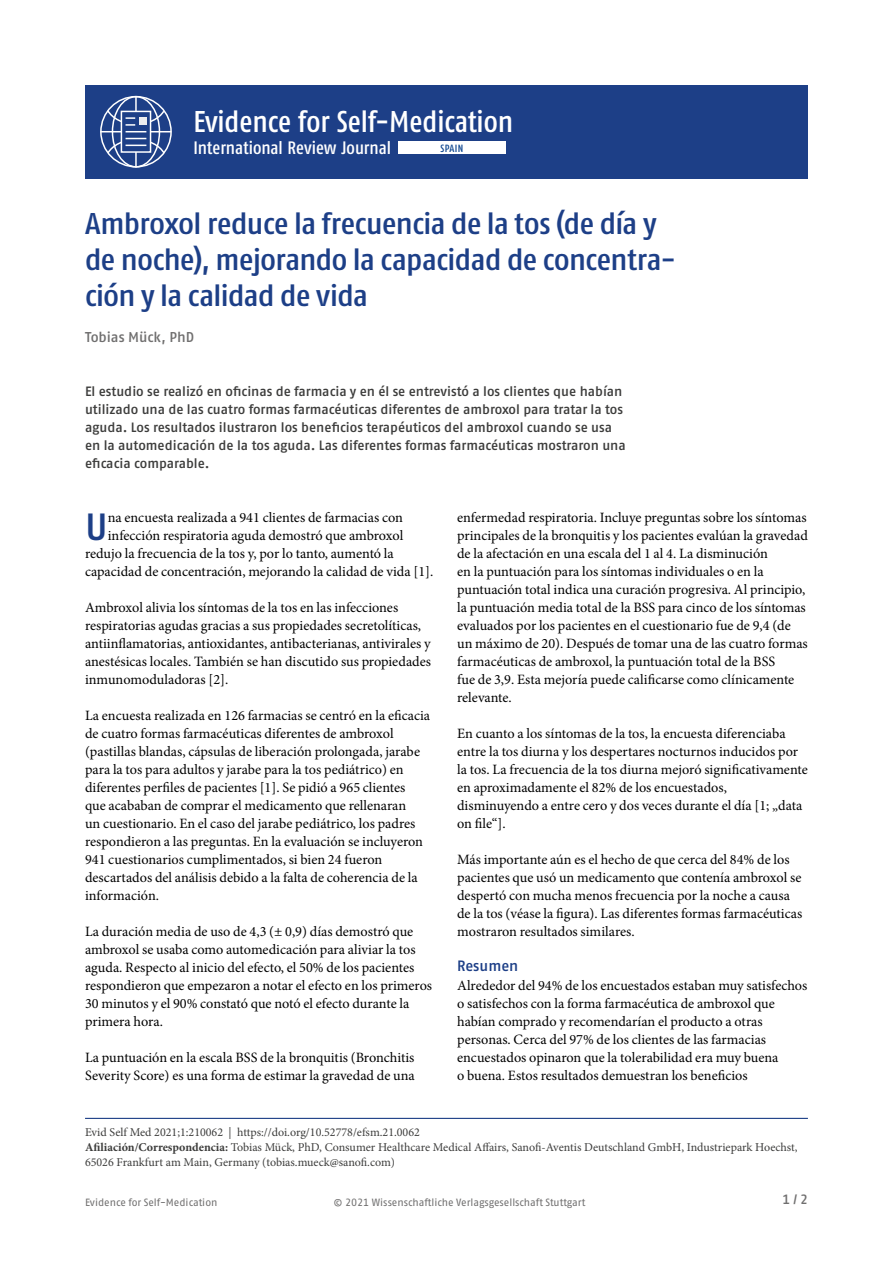
<style>
.page{position:relative;width:893px;height:1263px;background:#fff}
.page>*{position:absolute;margin:0;border:0;box-sizing:border-box;transform-origin:0 0}
.t1{font:500 37.8px "Fago Pro";color:#1d3f87}
.t2{font:500 condensed 30px/36px "Fago Pro";letter-spacing:-.015em;color:#1d3f87;scale:1.1 1}
.t3{font:500 condensed 30px "Fago Pro";color:#fff}
.t4{font:500 condensed 18px "Fago Pro";color:#fff}
.t5{font:500 15px "Fago Pro";letter-spacing:-.005em;color:#1d3f87}
.t6{font:14.25px/18px "Minion Pro";color:#000}
.t7{font:500 14.25px "Fago Pro";letter-spacing:-.005em;color:#706f6f}
.t8{font:500 13.5px/18px "Fago Pro";letter-spacing:-.005em;color:#3c3c3b}
.t9{font:500 13.5px "Fago Pro";color:#706f6f}
.t10{font:12px/15px "Minion Pro";color:#3c3c3b}
.t11{font:10.5px "Fago Pro";letter-spacing:-.005em;color:#706f6f}
.t12{font:500 condensed 10.5px "Fago Pro";letter-spacing:.025em;color:#0e468f}
.s1{font-weight:700}
</style>
<div class="page">
<hr style="left:85px;top:1118px;width:723px;height:1px;background:#1d3f87">
<div style="left:85px;top:85px;width:723px;height:94px;background:#1d3f87"></div>
<div style="left:100px;top:96px;width:72px;height:72px;border:2px solid #fff;border-radius:50%"></div>
<div style="left:112px;top:96px;width:48px;height:72px;border:2px solid #fff;border-radius:50%"></div>
<hr style="left:100px;top:131px;width:71px;height:1px;background:#fff">
<hr style="left:135px;top:96px;width:2px;height:72px;background:#fff">
<svg style="left:121px;top:132px;width:30px;height:6px"></svg>
<svg style="left:106px;top:138px;width:60px;height:17px"></svg>
<svg style="left:106px;top:109px;width:60px;height:23px"></svg>
<div style="left:398px;top:141px;width:107px;height:13px;background:#fff"></div>
<h2 class="t3" style="left:193px;top:103px;width:321px">Evidence for Self-Medication</h2>
<p class="t4" style="left:193px;top:137px;width:199px">International Review Journal</p>
<p class="t12" style="left:441px;top:142px;width:24px">SPAIN</p>
<p class="t4" style="left:243px;top:137px;width:7px">t</p>
<h2 class="t2" style="left:85px;top:206px;width:538px">Ambroxol reduce la frecuencia de la tos (de día y de noche), mejorando la capacidad de concentra&shy;ción y la calidad de vida</h2>
<p class="t7" style="left:85px;top:328px;width:111px">Tobias Mück, PhD</p>
<p class="t8" style="left:85px;top:382px;width:542px">El estudio se realizó en oficinas de farmacia y en él se entrevistó a los clientes que habían utilizado una de las cuatro formas farmacéuticas diferentes de ambroxol para tratar la tos aguda. Los resultados ilustraron los beneficios terapéuticos del ambroxol cuando se usa en la automedicación de la tos aguda. Las diferentes formas farmacéuticas mostraron una eficacia comparable.</p>
<h1 class="t1" style="left:85px;top:504px;width:24px">U</h1>
<p class="t6" style="left:108px;top:509px;width:297px">na encuesta realizada a 941 clientes de farmacias con</p>
<p class="t6" style="left:108px;top:527px;width:297px">infección respiratoria aguda demostró que ambroxol</p>
<p class="t6" style="left:85px;top:545px;width:310px">redujo la frecuencia de la tos y, por lo tanto, aumentó la</p>
<p class="t6" style="left:85px;top:563px;width:350px">capacidad de concentración, mejorando la calidad de vida [1].</p>
<p class="t6" style="left:85px;top:599px;width:347px">Ambroxol alivia los síntomas de la tos en las infecciones respiratorias agudas gracias a sus propiedades secretolíticas, antiinflamatorias, antioxidantes, antibacterianas, antivirales y anestésicas locales. También se han discutido sus propiedades inmunomoduladoras [2].</p>
<p class="t6" style="left:85px;top:706px;width:347px">La encuesta realizada en 126 farmacias se centró en la eficacia de cuatro formas farmacéuticas diferentes de ambroxol (pastillas blandas, cápsulas de liberación prolongada, jarabe para la tos para adultos y jarabe para la tos pediátrico) en diferentes perfiles de pacientes [1]. Se pidió a 965 clientes<br>que acababan de comprar el medicamento que rellenaran<br>un cuestionario. En el caso del jarabe pediátrico, los padres respondieron a las preguntas. En la evaluación se incluyeron 941 cuestionarios cumplimentados, si bien 24 fueron descartados del análisis debido a la falta de coherencia de la información.</p>
<p class="t6" style="left:85px;top:922px;width:349px">La duración media de uso de 4,3 (± 0,9) días demostró que ambroxol se usaba como automedicación para aliviar la tos aguda. Respecto al inicio del efecto, el 50% de los pacientes respondieron que empezaron a notar el efecto en los primeros 30 minutos y el 90% constató que notó el efecto durante la primera hora.</p>
<p class="t6" style="left:85px;top:1048px;width:331px">La puntuación en la escala BSS de la bronquitis (Bronchitis<br>Severity Score) es una forma de estimar la gravedad de una</p>
<p class="t6" style="left:457px;top:508px;width:352px">enfermedad respiratoria. Incluye preguntas sobre los síntomas principales de la bronquitis y los pacientes evalúan la gravedad de la afectación en una escala del 1 al 4. La disminución<br>en la puntuación para los síntomas individuales o en la puntuación total indica una curación progresiva. Al principio, la puntuación media total de la BSS para cinco de los síntomas evaluados por los pacientes en el cuestionario fue de 9,4 (de un máximo de 20). Después de tomar una de las cuatro formas farmacéuticas de ambroxol, la puntuación total de la BSS<br>fue de 3,9. Esta mejoría puede calificarse como clínicamente relevante.</p>
<p class="t6" style="left:457px;top:724px;width:352px">En cuanto a los síntomas de la tos, la encuesta diferenciaba entre la tos diurna y los despertares nocturnos inducidos por la tos. La frecuencia de la tos diurna mejoró significativamente en aproximadamente el 82% de los encuestados, disminuyendo a entre cero y dos veces durante el día [1; „data on file“].</p>
<p class="t6" style="left:457px;top:850px;width:347px">Más importante aún es el hecho de que cerca del 84% de los pacientes que usó un medicamento que contenía ambroxol se despertó con mucha menos frecuencia por la noche a causa de la tos (véase la figura). Las diferentes formas farmacéuticas mostraron resultados similares.</p>
<p class="t5" style="left:457px;top:957px;width:63px">Resumen</p>
<p class="t6" style="left:457px;top:977px;width:352px">Alrededor del 94% de los encuestados estaban muy satisfechos o satisfechos con la forma farmacéutica de ambroxol que habían comprado y recomendarían el producto a otras personas. Cerca del 97% de los clientes de las farmacias encuestados opinaron que la tolerabilidad era muy buena<br>o buena. Estos resultados demuestran los beneficios</p>
<p class="t10" style="left:85px;top:1125px;width:714px">Evid Self Med 2021;1:210062 | https://doi.org/10.52778/efsm.21.0062<br><span class="s1">Afiliación/Correspondencia:</span> Tobias Mück, PhD, Consumer Healthcare Medical Affairs, Sanofi-Aventis Deutschland GmbH, Industriepark Hoechst,<br>65026 Frankfurt am Main, Germany (tobias.mueck@sanofi.com)</p>
<p class="t11" style="left:85px;top:1196px;width:134px">Evidence for Self-Medication</p>
<p class="t11" style="left:334px;top:1196px;width:253px">© 2021 Wissenschaftliche Verlagsgesellschaft Stuttgart</p>
<p class="t9" style="left:782px;top:1191px;width:27px">1 / 2</p>
</div>
